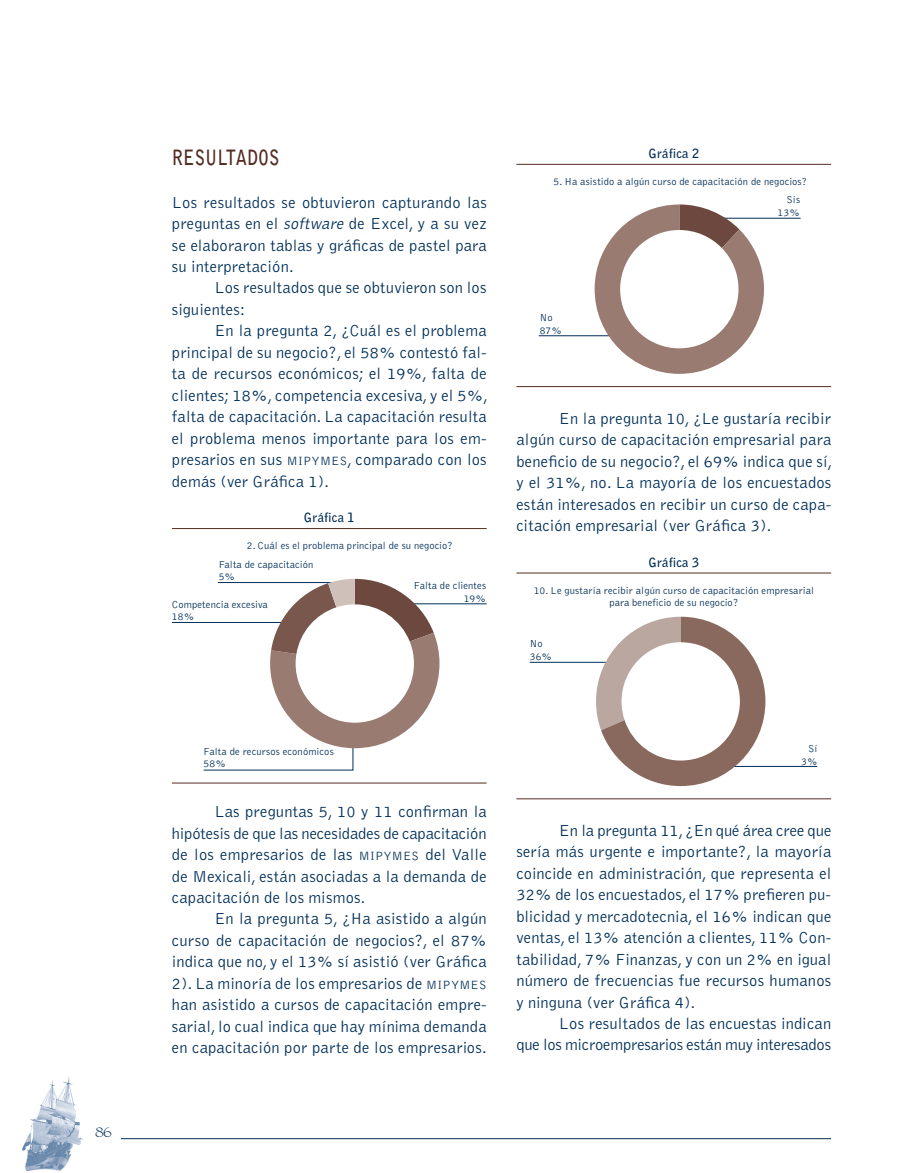
<style>
.page{position:relative;width:918px;height:1173px;background:#fff}
.page>*{position:absolute;margin:0;border:0;box-sizing:border-box;transform-origin:0 0}
.t1{font:700 21px "Bell Gothic";color:#532c22;scale:.8 1}
.t2{font:300 16.5px/21.5px "Bell Gothic";letter-spacing:.01em;color:#002f58;text-align:justify}
.t3{font:300 16.5px/21.5px "Bell Gothic";letter-spacing:-.01em;color:#002f58;text-align:right}
.t4{font:15px "University Roman";color:#002f58;scale:1.3 1}
.t5{font:700 12.75px "Bell Gothic";letter-spacing:.01em;color:#002f58}
.t6{font:300 10.5px/12.6px "Bell Gothic";letter-spacing:.01em;color:#002f58}
.s1{font-style:italic}
.s2{font-size:12.3px}
</style>
<div class="page">
<img style="left:22px;top:1077px;width:61px;height:94px">
<hr style="left:121px;top:1138px;width:710px;height:1px;background:#002f58">
<hr style="left:172px;top:528px;width:314px;height:1px;background:#532c22">
<hr style="left:172px;top:783px;width:314px;height:1px;background:#532c22">
<hr style="left:403px;top:603px;width:83px;height:1px;background:#002f58">
<hr style="left:172px;top:622px;width:115px;height:1px;background:#002f58">
<svg style="left:203px;top:579px;width:236px;height:191px"></svg>
<hr style="left:516px;top:164px;width:315px;height:1px;background:#532c22">
<hr style="left:516px;top:386px;width:315px;height:1px;background:#532c22">
<hr style="left:717px;top:218px;width:83px;height:1px;background:#002f58">
<hr style="left:539px;top:335px;width:80px;height:1px;background:#002f58">
<svg style="left:594px;top:204px;width:170px;height:170px"></svg>
<hr style="left:516px;top:573px;width:315px;height:1px;background:#532c22">
<hr style="left:516px;top:798px;width:315px;height:1px;background:#532c22">
<hr style="left:530px;top:662px;width:93px;height:1px;background:#002f58">
<hr style="left:721px;top:766px;width:96px;height:1px;background:#002f58">
<svg style="left:596px;top:617px;width:169px;height:169px"></svg>
<p class="t4" style="left:95px;top:1124px;width:14px">86</p>
<p class="t1" style="left:172px;top:144px;width:28px">RESULTA</p>
<p class="t1" style="left:247px;top:144px;width:27px">DOS</p>
<p class="t2" style="left:172px;top:192px;width:316px">Los resultados se obtuvieron capturando las preguntas en el <span class="s1">software</span> de Excel, y a su vez se elaboraron tablas y gráficas de pastel para su interpretación.</p>
<p class="t2" style="left:172px;top:278px;width:316px;text-indent:43px">Los resultados que se obtuvieron son los siguientes:</p>
<p class="t2" style="left:172px;top:320px;width:318px;text-indent:43px">En la pregunta 2, ¿Cuál es el problema principal de su negocio?, el 58% contestó fal&shy;ta de recursos económicos; el 19%, falta de clientes; 18%, competencia excesiva, y el 5%, falta de capacitación. La capacitación resulta el problema menos importante para los em&shy;presarios en sus <span class="s2">MIPYMES</span>, comparado con los demás (ver Gráfica 1).</p>
<p class="t5" style="left:304px;top:510px;width:52px">Gráfica 1</p>
<p class="t6" style="left:219px;top:558px;width:96px">Falta de capacitación<br>5%</p>
<p class="t6" style="left:172px;top:598px;width:97px">Competencia excesiva<br>18%</p>
<p class="t6" style="left:247px;top:540px;width:207px">2. Cuál es el problema principal de su negocio?</p>
<p class="t6" style="left:414px;top:579px;width:74px;text-align:right">Falta de clientes<br>19%</p>
<p class="t5" style="left:648px;top:146px;width:52px">Gráfica 2</p>
<p class="t6" style="left:553px;top:175px;width:255px">5. Ha asistido a algún curso de capacitación de negocios?</p>
<p class="t6" style="left:539px;top:311px;width:24px">No<br>87%</p>
<p class="t6" style="left:777px;top:194px;width:24px;text-align:right">Sís<br>13%</p>
<p class="t2" style="left:516px;top:408px;width:318px;text-indent:43px">En la pregunta 10, ¿Le gustaría recibir algún curso de capacitación empresarial para beneficio de su negocio?, el 69% indica que sí, y el 31%, no. La mayoría de los encuestados están interesados en recibir un curso de capa&shy;citación empresarial (ver Gráfica 3).</p>
<p class="t5" style="left:648px;top:554px;width:52px">Gráfica 3</p>
<p class="t6" style="left:533px;top:584px;width:282px;text-align:center">10. Le gustaría recibir algún curso de capacitación empresarial para beneficio de su negocio?</p>
<p class="t6" style="left:530px;top:638px;width:24px">No<br>36%</p>
<p class="t6" style="left:204px;top:745px;width:132px">Falta de recursos económicos<br>58%</p>
<p class="t2" style="left:172px;top:801px;width:316px;text-indent:43px">Las preguntas 5, 10 y 11 confirman la hipótesis de que las necesidades de capacitación de los empresarios de las <span class="s2">MIPYMES</span> del Valle de Mexicali, están asociadas a la demanda de capacitación de los mismos.</p>
<p class="t2" style="left:172px;top:908px;width:316px;text-indent:43px">En la pregunta 5, ¿Ha asistido a algún curso de capacitación de negocios?, el 87% indica que no, y el 13% sí asistió (ver Gráfica 2). La minoría de los empresarios de <span class="s2">MIPYMES </span>han asistido a cursos de capacitación empre&shy;sarial, lo cual indica que hay mínima demanda en capacitación por parte de los empresarios.</p>
<p class="t6" style="left:801px;top:742px;width:18px;text-align:right">Sí<br>3%</p>
<p class="t2" style="left:516px;top:820px;width:316px;text-indent:43px">En la pregunta 11, ¿En qué área cree que sería más urgente e importante?, la mayoría coincide en administración, que representa el 32% de los encuestados, el 17% prefieren pu&shy;blicidad y mercadotecnia, el 16% indican que ventas, el 13% atención a clientes, 11% Con&shy;tabilidad, 7% Finanzas, y con un 2% en igual número de frecuencias fue recursos humanos y ninguna (ver Gráfica 4).</p>
<p class="t3" style="left:516px;top:1013px;width:316px">Los resultados de las encuestas indican<br>que los microempresarios están muy interesados</p>
</div>
